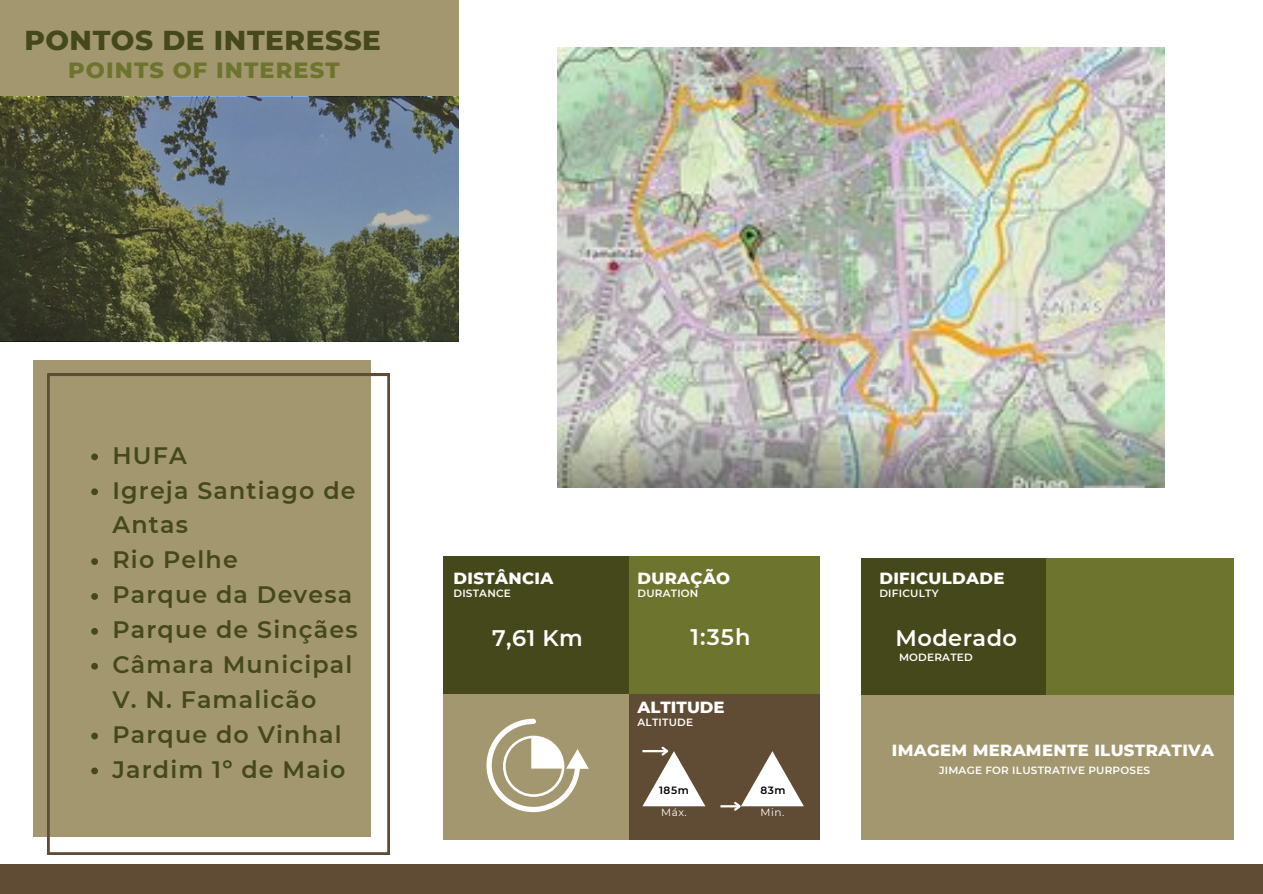
<style>
.page{position:relative;width:1263px;height:894px;background:#fff}
.page>*{position:absolute;margin:0;border:0;box-sizing:border-box;transform-origin:0 0}
.t1{font:800 27.9px "Montserrat";letter-spacing:.02em;color:#44481a}
.t2{font:600 23.7px/34.8px "Montserrat";letter-spacing:.05em;color:#44481a}
.t3{font:600 22.5px "Montserrat";letter-spacing:.02em;color:#fff}
.t4{font:800 22.5px "Montserrat";letter-spacing:.05em;color:#6d742d}
.t5{font:800 16.5px "Montserrat";letter-spacing:.02em;color:#fff}
.t6{font:800 16.5px "Montserrat";color:#fff}
.t7{font:600 10.5px "Montserrat";letter-spacing:.02em;color:#fff}
.t8{font:10.5px "Montserrat";letter-spacing:.05em;color:#fff}
.t9{font:600 10.5px "Montserrat";letter-spacing:.05em;color:#000}
</style>
<div class="page">
<div style="left:0;top:0;width:459px;height:97px;background:#a3976f"></div>
<div style="left:33px;top:360px;width:337px;height:476px;background:#a3976f"></div>
<svg style="left:0;top:97px;width:459px;height:244px;background:#565e54"></svg>
<svg style="left:48px;top:374px;width:341px;height:480px"></svg>
<div style="left:0;top:863px;width:1263px;height:30px;background:#604b34"></div>
<div style="left:443px;top:555px;width:192px;height:144px;background:#44481a"></div>
<div style="left:629px;top:555px;width:191px;height:144px;background:#6d742d"></div>
<div style="left:443px;top:693px;width:192px;height:146px;background:#a3976f"></div>
<div style="left:629px;top:693px;width:191px;height:146px;background:#604b34"></div>
<hr style="left:720px;top:805px;width:20px;height:2px;background:#fff">
<svg style="left:732px;top:751px;width:72px;height:60px"></svg>
<svg style="left:642px;top:746px;width:63px;height:60px"></svg>
<div style="left:861px;top:558px;width:190px;height:142px;background:#44481a"></div>
<div style="left:1046px;top:558px;width:188px;height:142px;background:#6d742d"></div>
<div style="left:861px;top:695px;width:190px;height:144px;background:#a3976f"></div>
<div style="left:1046px;top:695px;width:188px;height:144px;background:#a3976f"></div>
<svg style="left:486px;top:718px;width:103px;height:93px"></svg>
<img style="left:557px;top:47px;width:608px;height:440px">
<svg style="left:91px;top:453px;width:7px;height:7px"></svg>
<svg style="left:91px;top:488px;width:7px;height:7px"></svg>
<svg style="left:91px;top:558px;width:7px;height:6px"></svg>
<svg style="left:91px;top:593px;width:7px;height:6px"></svg>
<svg style="left:91px;top:627px;width:7px;height:7px"></svg>
<svg style="left:91px;top:662px;width:7px;height:7px"></svg>
<svg style="left:91px;top:732px;width:7px;height:7px"></svg>
<svg style="left:91px;top:767px;width:7px;height:7px"></svg>
<p class="t1" style="left:24px;top:23px;width:358px">PONTOS DE INTERESSE</p>
<p class="t4" style="left:68px;top:56px;width:273px">POINTS OF INTEREST</p>
<p class="t2" style="left:112px;top:437px;width:76px">HUFA</p>
<p class="t2" style="left:112px;top:472px;width:245px">Igreja Santiago de<br>Antas</p>
<p class="t2" style="left:112px;top:542px;width:127px">Rio Pelhe</p>
<p class="t2" style="left:112px;top:577px;width:241px">Parque da Devesa</p>
<p class="t2" style="left:112px;top:612px;width:247px">Parque de Sinçães</p>
<p class="t2" style="left:112px;top:647px;width:241px">Câmara Municipal<br>V. N. Famalicão</p>
<p class="t2" style="left:112px;top:716px;width:231px">Parque do Vinhal</p>
<p class="t2" style="left:112px;top:751px;width:234px">Jardim 1º de Maio</p>
<p class="t5" style="left:637px;top:567px;width:94px">DURAÇÃO</p>
<p class="t7" style="left:637px;top:586px;width:62px">DURATION</p>
<p class="t5" style="left:453px;top:567px;width:101px">DISTÂNCIA</p>
<p class="t7" style="left:453px;top:586px;width:59px">DISTANCE</p>
<p class="t3" style="left:492px;top:623px;width:92px">7,61 Km</p>
<p class="t3" style="left:690px;top:623px;width:62px">1:35h</p>
<p class="t6" style="left:637px;top:696px;width:89px">ALTITUDE</p>
<p class="t7" style="left:637px;top:715px;width:57px">ALTITUDE</p>
<p class="t9" style="left:659px;top:783px;width:31px">185m</p>
<p class="t9" style="left:760px;top:783px;width:27px">83m</p>
<p class="t8" style="left:661px;top:806px;width:27px">Máx.</p>
<p class="t8" style="left:760px;top:806px;width:25px">Min.</p>
<p class="t5" style="left:879px;top:567px;width:127px">DIFICULDADE</p>
<p class="t7" style="left:879px;top:586px;width:61px">DIFICULTY</p>
<p class="t3" style="left:895px;top:623px;width:123px">Moderado</p>
<p class="t7" style="left:899px;top:650px;width:75px">MODERATED</p>
<p class="t5" style="left:892px;top:739px;width:324px">IMAGEM MERAMENTE ILUSTRATIVA</p>
<p class="t7" style="left:939px;top:763px;width:213px">JIMAGE FOR ILUSTRATIVE PURPOSES</p>
</div>
